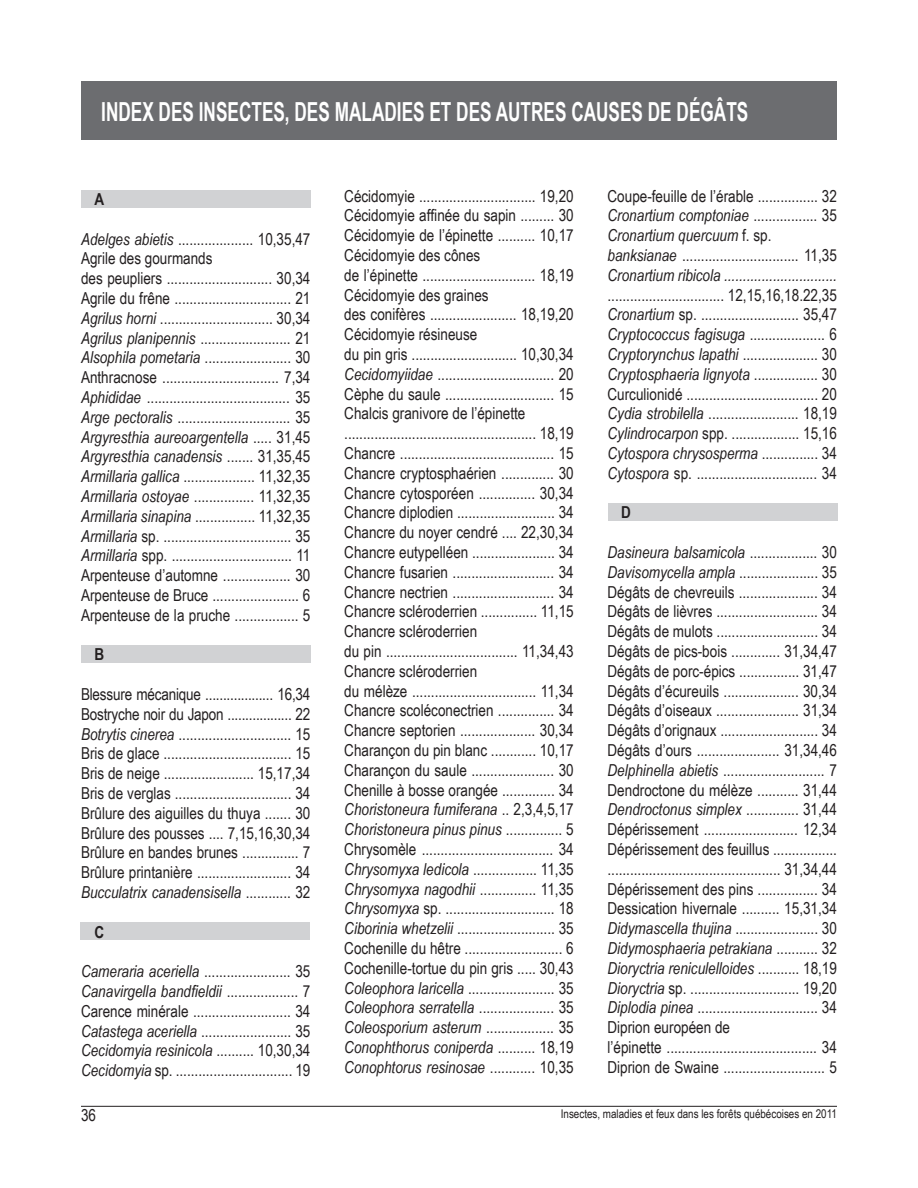
<style>
.page{position:relative;width:918px;height:1188px;background:#fff}
.page>*{position:absolute;margin:0;border:0;box-sizing:border-box;transform-origin:0 0}
.t1{font:700 26.25px "Arial Narrow";color:#fff;scale:.8 1}
.t2{font:16.5px/19.8px "Arial Narrow";color:#231f20}
.t3{font:700 16.5px "Arial Narrow";color:#231f20}
.t4{font:12px "Arial Narrow";color:#231f20}
.s1{font-style:italic}
</style>
<div class="page">
<hr style="left:81px;top:1106px;width:756px;height:1px;background:#231f20">
<div style="left:81px;top:191px;width:229px;height:17px;background:#d1d2d4"></div>
<div style="left:81px;top:645px;width:229px;height:18px;background:#d1d2d4"></div>
<div style="left:81px;top:922px;width:229px;height:18px;background:#d1d2d4"></div>
<div style="left:608px;top:503px;width:229px;height:18px;background:#d1d2d4"></div>
<div style="left:81px;top:82px;width:756px;height:58px;background:#6c6d70"></div>
<h1 class="t1" style="left:101px;top:92px;width:810px">INDEX DES INSECTES, DES MALADIES ET DES AUTRES CAUSES DE DÉGÂTS</h1>
<p class="t3" style="left:94px;top:187px;width:11px">A</p>
<p class="t2" style="left:81px;top:228px;width:231px"><span class="s1">Adelges abietis</span> .................... 10,35,47<br>Agrile des gourmands<br>des peupliers ............................ 30,34<br>Agrile du frêne ............................... 21<br><span class="s1">Agrilus horni</span> .............................. 30,34<br><span class="s1">Agrilus planipennis</span> ........................ 21<br><span class="s1">Alsophila pometaria</span> ....................... 30<br>Anthracnose ............................... 7,34<br><span class="s1">Aphididae</span> ...................................... 35<br><span class="s1">Arge pectoralis</span> .............................. 35<br><span class="s1">Argyresthia aureoargentella</span> ..... 31,45<br><span class="s1">Argyresthia canadensis</span> ....... 31,35,45<br><span class="s1">Armillaria gallica</span> ................... 11,32,35<br><span class="s1">Armillaria ostoyae</span> ................ 11,32,35<br><span class="s1">Armillaria sinapina</span> ................ 11,32,35<br><span class="s1">Armillaria</span> sp. .................................. 35<br><span class="s1">Armillaria</span> spp. ................................ 11<br>Arpenteuse d’automne .................. 30<br>Arpenteuse de Bruce ....................... 6<br>Arpenteuse de la pruche ................. 5</p>
<p class="t3" style="left:95px;top:642px;width:11px">B</p>
<p class="t2" style="left:81px;top:684px;width:231px;text-align:justify">Blessure mécanique ................... 16,34<br>Bostryche noir du Japon .................. 22<br><span class="s1">Botrytis cinerea</span> .............................. 15<br>Bris de glace .................................. 15<br>Bris de neige ........................ 15,17,34<br>Bris de verglas ............................... 34<br>Brûlure des aiguilles du thuya ....... 30<br>Brûlure des pousses .... 7,15,16,30,34<br>Brûlure en bandes brunes ............... 7<br>Brûlure printanière ......................... 34<br><span class="s1">Bucculatrix canadensisella</span> ............ 32</p>
<p class="t3" style="left:95px;top:919px;width:11px">C</p>
<p class="t2" style="left:81px;top:961px;width:231px;text-align:justify"><span class="s1">Cameraria aceriella</span> ....................... 35<br><span class="s1">Canavirgella bandfieldii</span> ................... 7<br>Carence minérale .......................... 34<br><span class="s1">Catastega aceriella</span> ........................ 35<br><span class="s1">Cecidomyia resinicola</span> .......... 10,30,34<br><span class="s1">Cecidomyia</span> sp. ............................... 19</p>
<p class="t2" style="left:344px;top:185px;width:231px">Cécidomyie ............................... 19,20<br>Cécidomyie affinée du sapin ......... 30<br>Cécidomyie de l’épinette .......... 10,17<br>Cécidomyie des cônes<br>de l’épinette .............................. 18,19<br>Cécidomyie des graines<br>des conifères ....................... 18,19,20<br>Cécidomyie résineuse<br>du pin gris ............................ 10,30,34<br><span class="s1">Cecidomyiidae</span> ............................... 20<br>Cèphe du saule ............................. 15<br>Chalcis granivore de l’épinette ................................................... 18,19<br>Chancre ......................................... 15<br>Chancre cryptosphaérien .............. 30<br>Chancre cytosporéen ............... 30,34<br>Chancre diplodien .......................... 34<br>Chancre du noyer cendré .... 22,30,34<br>Chancre eutypelléen ...................... 34<br>Chancre fusarien ........................... 34<br>Chancre nectrien ........................... 34<br>Chancre scléroderrien ............... 11,15<br>Chancre scléroderrien<br>du pin ................................... 11,34,43<br>Chancre scléroderrien<br>du mélèze ................................. 11,34<br>Chancre scoléconectrien ............... 34<br>Chancre septorien .................... 30,34<br>Charançon du pin blanc ............ 10,17<br>Charançon du saule ...................... 30<br>Chenille à bosse orangée .............. 34<br><span class="s1">Choristoneura fumiferana</span> .. 2,3,4,5,17<br><span class="s1">Choristoneura pinus pinus</span> ............... 5<br>Chrysomèle ................................... 34<br><span class="s1">Chrysomyxa ledicola</span> ................. 11,35<br><span class="s1">Chrysomyxa nagodhii</span> ............... 11,35<br><span class="s1">Chrysomyxa</span> sp. ............................. 18<br><span class="s1">Ciborinia whetzelii</span> .......................... 35<br>Cochenille du hêtre .......................... 6<br>Cochenille-tortue du pin gris ..... 30,43<br><span class="s1">Coleophora laricella</span> ....................... 35<br><span class="s1">Coleophora serratella</span> .................... 35<br><span class="s1">Coleosporium asterum</span> .................. 35<br><span class="s1">Conophthorus coniperda</span> .......... 18,19<br><span class="s1">Conophtorus resinosae</span> ............ 10,35</p>
<p class="t2" style="left:608px;top:185px;width:231px">Coupe-feuille de l’érable ................ 32<br><span class="s1">Cronartium comptoniae</span> ................. 35<br><span class="s1">Cronartium quercuum</span> f. sp. <span class="s1">banksianae</span> ............................... 11,35<br><span class="s1">Cronartium ribicola ..............................</span></p>
<p class="t2" style="left:608px;top:284px;width:231px;text-align:justify">............................... 12,15,16,18.22,35<br><span class="s1">Cronartium</span> sp. .......................... 35,47<br><span class="s1">Cryptococcus fagisuga</span> .................... 6<br><span class="s1">Cryptorynchus lapathi</span> .................... 30<br><span class="s1">Cryptosphaeria lignyota</span> ................. 30<br>Curculionidé ................................... 20<br><span class="s1">Cydia strobilella</span> ........................ 18,19<br><span class="s1">Cylindrocarpon</span> spp. .................. 15,16<br><span class="s1">Cytospora chrysosperma</span> ............... 34<br><span class="s1">Cytospora</span> sp. ................................ 34</p>
<p class="t3" style="left:621px;top:500px;width:11px">D</p>
<p class="t2" style="left:608px;top:542px;width:231px"><span class="s1">Dasineura balsamicola</span> .................. 30<br><span class="s1">Davisomycella ampla</span> ..................... 35<br>Dégâts de chevreuils ..................... 34<br>Dégâts de lièvres ........................... 34<br>Dégâts de mulots ........................... 34<br>Dégâts de pics-bois ............. 31,34,47<br>Dégâts de porc-épics ................ 31,47<br>Dégâts d’écureuils .................... 30,34<br>Dégâts d’oiseaux ...................... 31,34<br>Dégâts d’orignaux .......................... 34<br>Dégâts d’ours ...................... 31,34,46<br><span class="s1">Delphinella abietis</span> ........................... 7<br>Dendroctone du mélèze ........... 31,44<br><span class="s1">Dendroctonus simplex</span> .............. 31,44<br>Dépérissement ......................... 12,34<br>Dépérissement des feuillus ................. .............................................. 31,34,44<br>Dépérissement des pins ................ 34<br>Dessication hivernale .......... 15,31,34<br><span class="s1">Didymascella thujina</span> ...................... 30<br><span class="s1">Didymosphaeria petrakiana</span> ........... 32<br><span class="s1">Dioryctria reniculelloides</span> ........... 18,19<br><span class="s1">Dioryctria</span> sp. ............................. 19,20<br><span class="s1">Diplodia pinea</span> ................................ 34<br>Diprion européen de<br>l’épinette ........................................ 34<br>Diprion de Swaine ........................... 5</p>
<p class="t2" style="left:81px;top:1105px;width:17px">36</p>
<p class="t4" style="left:561px;top:1105px;width:278px">Insectes, maladies et feux dans les forêts québécoises en 2011</p>
</div>
